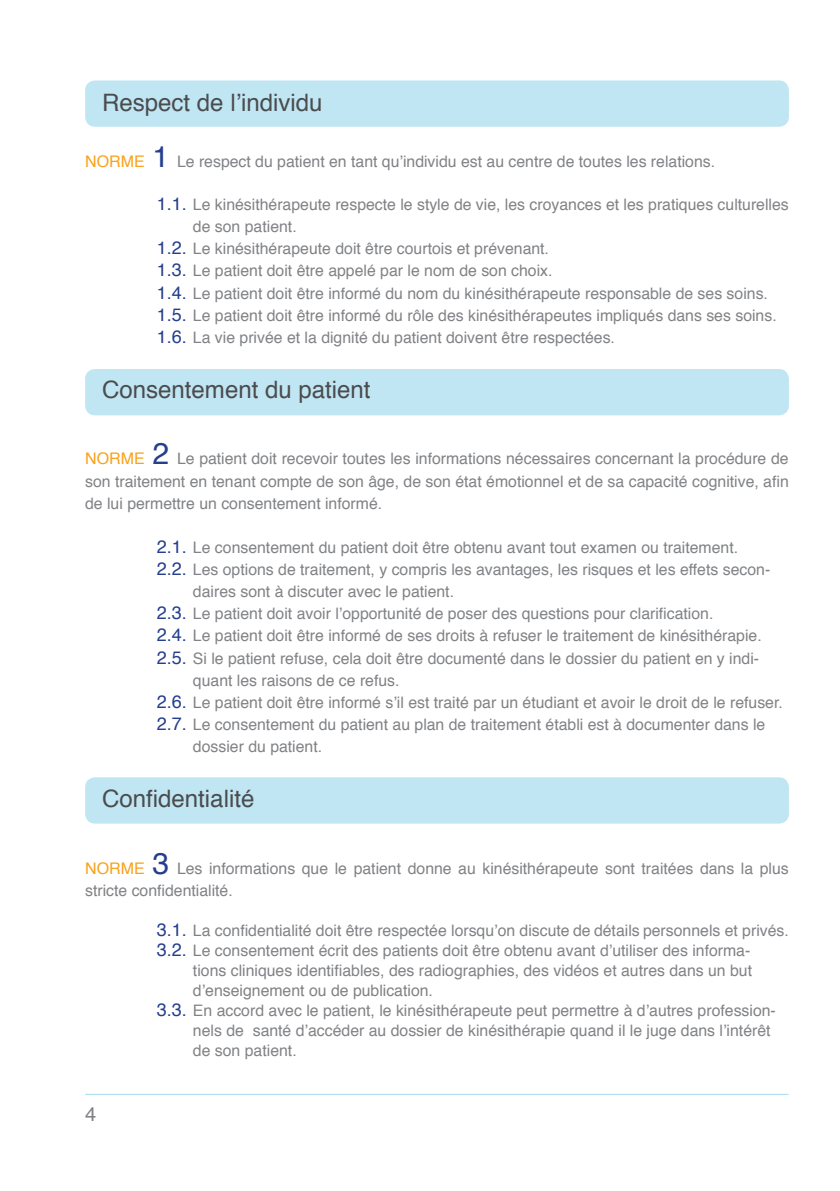
<style>
.page{position:relative;width:840px;height:1191px;background:#fff}
.page>*{position:absolute;margin:0;border:0;box-sizing:border-box;transform-origin:0 0}
.t1{font:24px "Helvetica";color:#4b4c4d}
.t2{font:20px "Helvetica";color:#808285}
.t3{font:15.8px/22.2px "Helvetica";color:#808285;text-align:justify}
.s1{font-size:16px;color:#f9a21c}
.s2{font-size:30px;color:#253f8e}
.s3{font-size:18px;color:#253f8e}
</style>
<div class="page">
<div style="left:85px;top:777px;width:703px;height:46px;background:#c0e6f4;border-radius:10px"></div>
<div style="left:85px;top:80px;width:703px;height:47px;background:#c0e6f4;border-radius:10px"></div>
<div style="left:85px;top:369px;width:703px;height:46px;background:#c0e6f4;border-radius:10px"></div>
<hr style="left:85px;top:1093px;width:703px;height:1px;background:#a1dcef">
<h1 class="t1" style="left:102px;top:82px;width:222px">Respect de l’individu</h1>
<p class="t3" style="left:85px;top:149px;width:631px"><span class="s1">Norme</span> <span class="s2">1</span> Le respect du patient en tant qu’individu est au centre de toutes les relations.</p>
<p class="t3" style="left:157px;top:193px;width:633px"><span class="s3">1.1.</span> Le kinésithérapeute respecte le style de vie, les croyances et les pratiques culturelles</p>
<p class="t3" style="left:193px;top:215px;width:105px">de son patient.</p>
<p class="t3" style="left:157px;top:237px;width:393px"><span class="s3">1.2.</span> Le kinésithérapeute doit être courtois et prévenant.</p>
<p class="t3" style="left:157px;top:259px;width:397px"><span class="s3">1.3.</span> Le patient doit être appelé par le nom de son choix.</p>
<p class="t3" style="left:157px;top:281px;width:612px"><span class="s3">1.4.</span> Le patient doit être informé du nom du kinésithérapeute responsable de ses soins.</p>
<p class="t3" style="left:157px;top:303px;width:621px"><span class="s3">1.5.</span> Le patient doit être informé du rôle des kinésithérapeutes impliqués dans ses soins.</p>
<p class="t3" style="left:157px;top:326px;width:459px"><span class="s3">1.6.</span> La vie privée et la dignité du patient doivent être respectées.</p>
<h1 class="t1" style="left:102px;top:369px;width:270px">Consentement du patient</h1>
<p class="t3" style="left:85px;top:447px;width:704px"><span class="s1">Norme</span> <span class="s2">2</span> Le patient doit recevoir toutes les informations nécessaires concernant la procédure de son traitement en tenant compte de son âge, de son état émotionnel et de sa capacité cognitive, afin de lui permettre un consentement informé.</p>
<p class="t3" style="left:157px;top:536px;width:582px"><span class="s3">2.1.</span> Le consentement du patient doit être obtenu avant tout examen ou traitement.</p>
<p class="t3" style="left:157px;top:558px;width:614px"><span class="s3">2.2.</span> Les options de traitement, y compris les avantages, les risques et les effets secon-</p>
<p class="t3" style="left:193px;top:580px;width:262px">daires sont à discuter avec le patient.</p>
<p class="t3" style="left:157px;top:602px;width:557px"><span class="s3">2.3.</span> Le patient doit avoir l’opportunité de poser des questions pour clarification.</p>
<p class="t3" style="left:157px;top:624px;width:606px"><span class="s3">2.4.</span> Le patient doit être informé de ses droits à refuser le traitement de kinésithérapie.</p>
<p class="t3" style="left:157px;top:646px;width:603px"><span class="s3">2.5.</span> Si le patient refuse, cela doit être documenté dans le dossier du patient en y indi-</p>
<p class="t3" style="left:193px;top:668px;width:208px">quant les raisons de ce refus.</p>
<p class="t3" style="left:157px;top:690px;width:627px"><span class="s3">2.6.</span> Le patient doit être informé s’il est traité par un étudiant et avoir le droit de le refuser.</p>
<p class="t3" style="left:157px;top:713px;width:609px"><span class="s3">2.7.</span> Le consentement du patient au plan de traitement établi est à documenter dans le</p>
<p class="t3" style="left:193px;top:735px;width:131px">dossier du patient.</p>
<h1 class="t1" style="left:102px;top:778px;width:154px">Confidentialité</h1>
<p class="t3" style="left:85px;top:856px;width:704px"><span class="s1">Norme</span> <span class="s2">3</span> Les informations que le patient donne au kinésithérapeute sont traitées dans la plus stricte confidentialité.</p>
<p class="t3" style="left:157px;top:918px;width:633px"><span class="s3">3.1.</span> La confidentialité doit être respectée lorsqu’on discute de détails personnels et privés.</p>
<p class="t3" style="left:157px;top:938px;width:594px"><span class="s3">3.2.</span> Le consentement écrit des patients doit être obtenu avant d’utiliser des informa-</p>
<p class="t3" style="left:193px;top:958px;width:560px">tions cliniques identifiables, des radiographies, des vidéos et autres dans un but</p>
<p class="t3" style="left:193px;top:978px;width:241px">d’enseignement ou de publication.</p>
<p class="t3" style="left:157px;top:998px;width:620px"><span class="s3">3.3.</span> En accord avec le patient, le kinésithérapeute peut permettre à d’autres profession-</p>
<p class="t3" style="left:193px;top:1018px;width:578px">nels de santé d’accéder au dossier de kinésithérapie quand il le juge dans l’intérêt</p>
<p class="t3" style="left:193px;top:1038px;width:105px">de son patient.</p>
<p class="t2" style="left:85px;top:1097px;width:13px">4</p>
</div>
